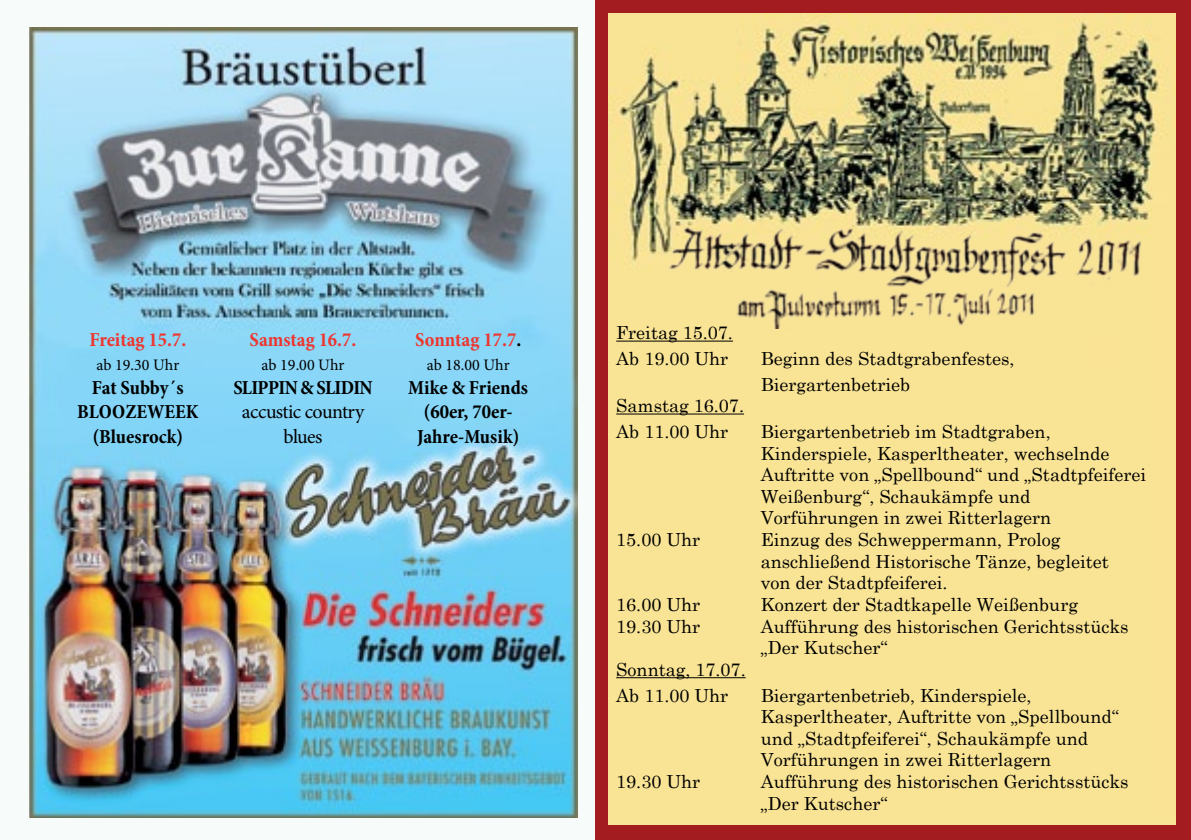
<style>
.page{position:relative;width:1191px;height:840px;background:#fff}
.page>*{position:absolute;margin:0;border:0;box-sizing:border-box;transform-origin:0 0}
.t1{font:700 condensed 20px/24px "Minion Pro";letter-spacing:-.005em;color:#000;text-align:center}
.t2{font:700 condensed 20px "Minion Pro";color:#ee352e}
.t3{font:20px/24px "Minion Pro";letter-spacing:-.03em;color:#000;text-align:center}
.t4{font:700 condensed 20px "Minion Pro";letter-spacing:-.03em;color:#000}
.t5{font:18px/21.6px "Century Schoolbook";color:#000}
.t6{font:16px "Minion Pro";color:#000}
.s1{color:#000}
</style>
<div class="page">
<img style="left:30px;top:28px;width:548px;height:788px">
<div style="left:595px;top:0;width:596px;height:839px;background:#a31c20"></div>
<img style="left:609px;top:13px;width:566px;height:804px">
<img style="left:670px;top:225px;width:476px;height:103px">
<hr style="left:616px;top:340px;width:117px;height:1px;background:#000">
<hr style="left:616px;top:413px;width:128px;height:1px;background:#000">
<hr style="left:616px;top:677px;width:129px;height:1px;background:#000">
<p class="t2" style="left:89px;top:326px;width:98px">Freitag 15.7.</p>
<p class="t6" style="left:96px;top:354px;width:84px">ab 19.30 Uhr</p>
<p class="t1" style="left:77px;top:376px;width:123px">Fat Subby´s<br>BLOOZEWEEK (Bluesrock)</p>
<p class="t2" style="left:249px;top:326px;width:108px">Samstag 16.7.</p>
<p class="t6" style="left:262px;top:354px;width:84px">ab 19.00 Uhr</p>
<p class="t4" style="left:233px;top:374px;width:141px">SLIPPIN &amp; SLIDIN</p>
<p class="t3" style="left:242px;top:400px;width:124px">accustic country blues</p>
<p class="t2" style="left:415px;top:326px;width:108px">Sonntag 17.7<span class="s1">.</span></p>
<p class="t6" style="left:427px;top:354px;width:84px">ab 18.00 Uhr</p>
<p class="t1" style="left:408px;top:376px;width:121px">Mike &amp; Friends (60er, 70er-<br>Jahre-Musik)</p>
<p class="t5" style="left:616px;top:319px;width:118px;line-height:25.6px">Freitag 15.07.<br>Ab 19.00 Uhr</p>
<p class="t5" style="left:616px;top:392px;width:129px;line-height:25.6px">Samstag 16.07.<br>Ab 11.00 Uhr</p>
<p class="t5" style="left:760px;top:345px;width:255px;line-height:25.6px">Beginn des Stadtgrabenfestes,<br>Biergartenbetrieb</p>
<p class="t5" style="left:760px;top:420px;width:387px">Biergartenbetrieb im Stadtgraben, Kinderspiele, Kasperltheater, wechselnde Auftritte von „Spellbound“ und „Stadtpfeiferei Weißenburg“, Schaukämpfe und Vorführungen in zwei Ritterlagern</p>
<p class="t5" style="left:616px;top:528px;width:85px">15.00 Uhr</p>
<p class="t5" style="left:760px;top:528px;width:350px">Einzug des Schweppermann, Prolog anschließend Historische Tänze, begleitet von der Stadtpfeiferei.</p>
<p class="t5" style="left:616px;top:593px;width:85px">16.00 Uhr</p>
<p class="t5" style="left:760px;top:593px;width:319px">Konzert der Stadtkapelle Weißenburg</p>
<p class="t5" style="left:616px;top:614px;width:85px">19.30 Uhr</p>
<p class="t5" style="left:760px;top:614px;width:369px">Aufführung des historischen Gerichtsstücks „Der Kutscher“</p>
<p class="t5" style="left:616px;top:655px;width:131px;line-height:25.6px">Sonntag, 17.07.<br>Ab 11.00 Uhr</p>
<p class="t5" style="left:760px;top:683px;width:360px">Biergartenbetrieb, Kinderspiele, Kasperltheater, Auftritte von „Spellbound“ und „Stadtpfeiferei“, Schaukämpfe und Vorführungen in zwei Ritterlagern</p>
<p class="t5" style="left:616px;top:770px;width:85px">19.30 Uhr</p>
<p class="t5" style="left:760px;top:770px;width:369px">Aufführung des historischen Gerichtsstücks „Der Kutscher“</p>
</div>
